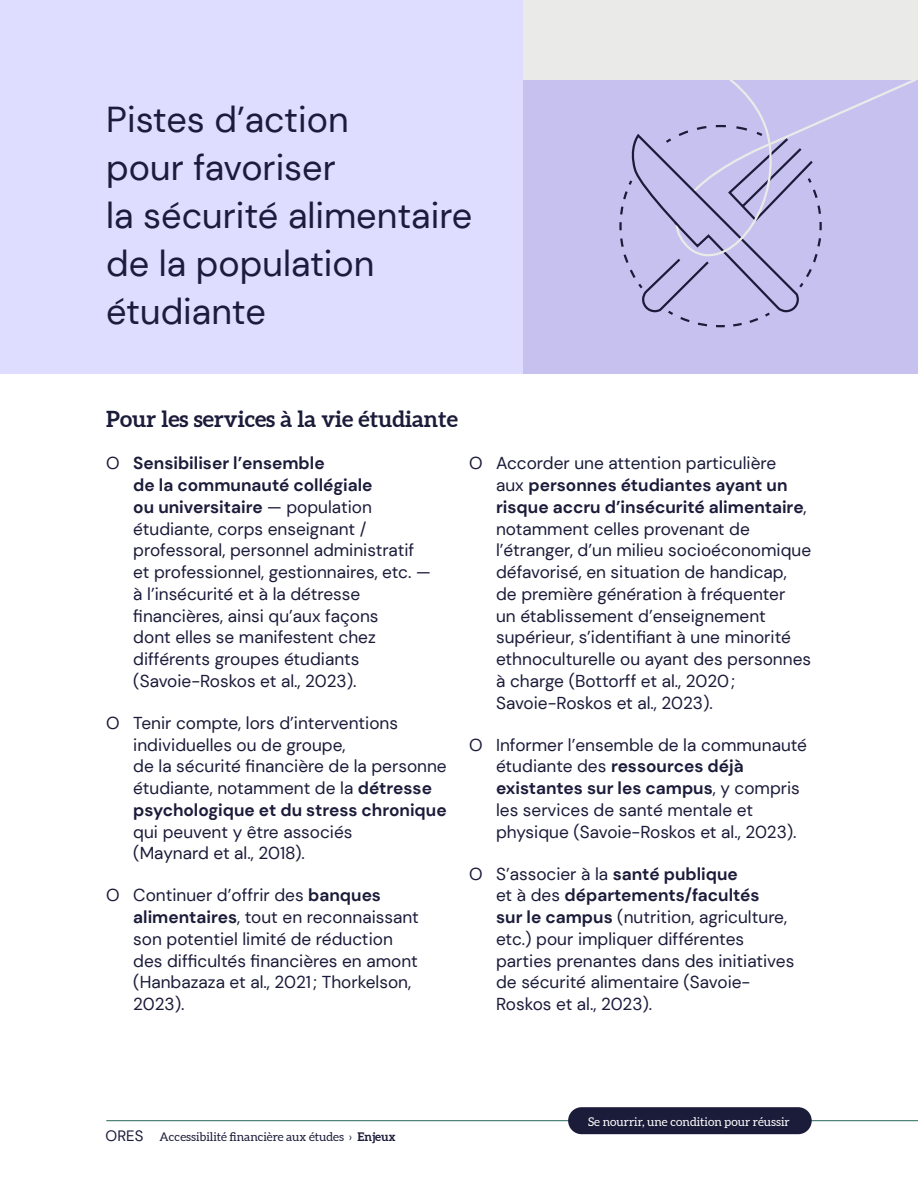
<style>
.page{position:relative;width:918px;height:1188px;background:#fff}
.page>*{position:absolute;margin:0;border:0;box-sizing:border-box;transform-origin:0 0}
.t1{font:36px/48px "DM Sans";color:#1b1b3a}
.t2{font:700 22.5px "Aleo";color:#1b1b3a}
.t3{font:17.25px/21.8px "DM Sans";color:#1b1b3a}
.t4{font:15px "DM Sans";color:#1b1b3a}
.t5{font:12px "Aleo";color:#1b1b3a}
.t6{font:12px "Aleo";color:#fff}
.s1{font-weight:700}
</style>
<div class="page">
<hr style="left:106px;top:1120px;width:812px;height:1px;background:#27685b">
<div style="left:568px;top:1107px;width:244px;height:27px;background:#1b1b3a;border-radius:14px"></div>
<div style="left:0;top:0;width:918px;height:374px;background:#eaeae8"></div>
<div style="left:522px;top:80px;width:396px;height:294px;background:#c7c1ef"></div>
<div style="left:0;top:0;width:522px;height:374px;background:#dedcff"></div>
<svg style="left:619px;top:80px;width:297px;height:248px"></svg>
<h1 class="t1" style="left:106px;top:95px;width:367px">Pistes d’action<br>pour favoriser<br>la sécurité alimentaire de la population étudiante</h1>
<h2 class="t2" style="left:106px;top:405px;width:353px">Pour les services à la vie étudiante</h2>
<p class="t3" style="left:133px;top:452px;width:299px;text-indent:-27px">O <span class="s1">Sensibiliser l’ensemble<br>de la communauté collégiale<br>ou universitaire</span> — population étudiante, corps enseignant / professoral, personnel administratif et professionnel, gestionnaires, etc. — à l’insécurité et à la détresse financières, ainsi qu’aux façons<br>dont elles se manifestent chez différents groupes étudiants (Savoie-Roskos et al., 2023).</p>
<p class="t3" style="left:133px;top:712px;width:315px;text-indent:-27px">O Tenir compte, lors d’interventions individuelles ou de groupe,<br>de la sécurité financière de la personne étudiante, notamment de la <span class="s1">détresse psychologique et du stress chronique</span></p>
<p class="t3" style="left:133px;top:821px;width:221px">qui peuvent y être associés (Maynard et al., 2018).</p>
<p class="t3" style="left:133px;top:884px;width:287px;text-indent:-27px">O Continuer d’offrir des <span class="s1">banques alimentaires</span>, tout en reconnaissant son potentiel limité de réduction des difficultés financières en amont (Hanbazaza et al., 2021; Thorkelson,<br>2023).</p>
<p class="t3" style="left:496px;top:452px;width:317px;text-indent:-27px">O Accorder une attention particulière<br>aux <span class="s1">personnes étudiantes ayant un risque accru d’insécurité alimentaire</span>, notamment celles provenant de l’étranger, d’un milieu socioéconomique défavorisé, en situation de handicap, de première génération à fréquenter<br>un établissement d’enseignement supérieur, s’identifiant à une minorité ethnoculturelle ou ayant des personnes à charge (Bottorff et al., 2020; Savoie-Roskos et al., 2023).</p>
<p class="t3" style="left:496px;top:734px;width:312px;text-indent:-27px">O Informer l’ensemble de la communauté étudiante des <span class="s1">ressources déjà existantes sur les campus</span>, y compris les services de santé mentale et physique (Savoie-Roskos et al., 2023).</p>
<p class="t3" style="left:496px;top:863px;width:300px;text-indent:-27px">O S’associer à la <span class="s1">santé publique<br></span>et à des <span class="s1">départements/facultés<br>sur le campus</span> (nutrition, agriculture, etc.) pour impliquer différentes parties prenantes dans des initiatives de sécurité alimentaire (Savoie-Roskos et al., 2023).</p>
<p class="t4" style="left:106px;top:1127px;width:39px">ORES</p>
<p class="t5" style="left:160px;top:1130px;width:237px">Accessibilité financière aux études › <span class="s1">Enjeux</span></p>
<p class="t6" style="left:588px;top:1114px;width:203px">Se nourrir, une condition pour réussir</p>
</div>
